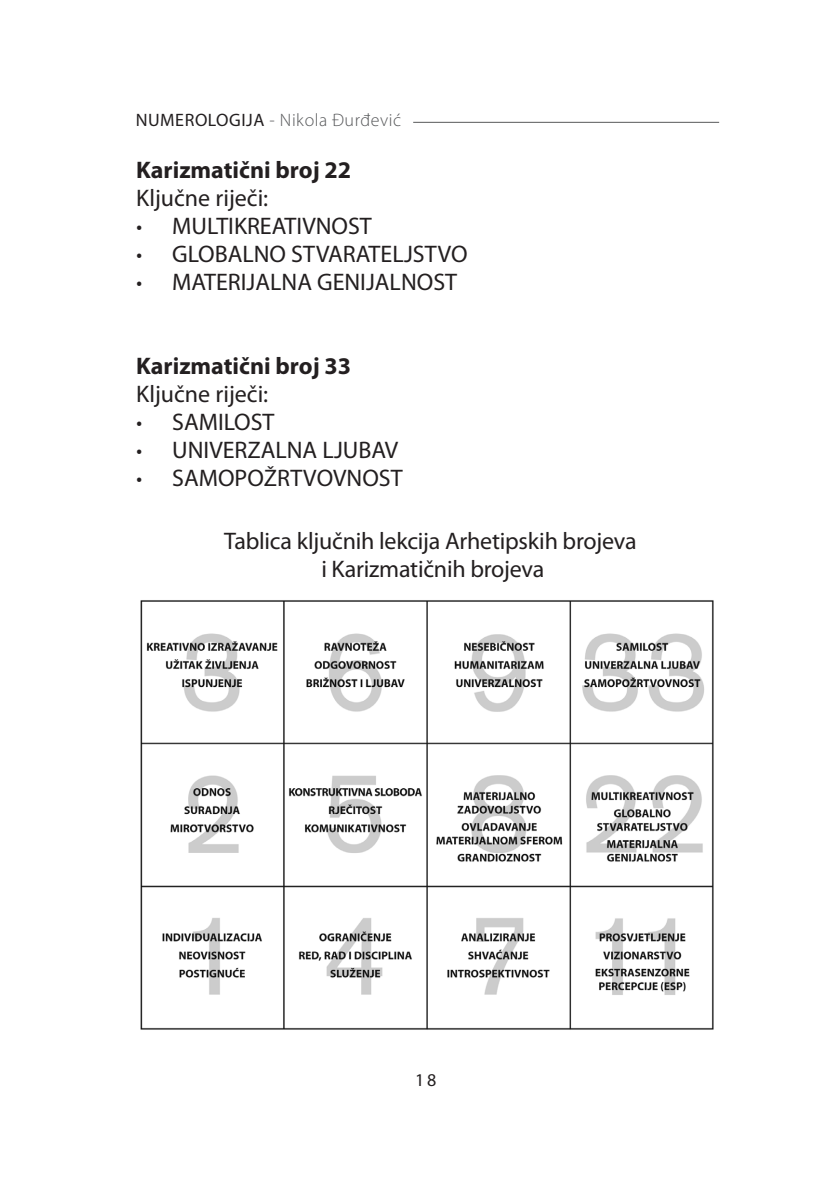
<style>
.page{position:relative;width:823px;height:1191px;background:#fff}
.page>*{position:absolute;margin:0;border:0;box-sizing:border-box;transform-origin:0 0}
.t1{font:24px/28px "Myriad Pro";color:#231f20}
.t2{font:700 24px "Myriad Pro";color:#231f20}
.t3{font:300 18px "Myriad Pro";letter-spacing:.03em;color:#57585a}
.t4{font:18px "Myriad Pro";color:#231f20}
.s1{font-weight:400;color:#231f20}
.s2{font-weight:700}
</style>
<div class="page">
<hr style="left:413px;top:122px;width:305px;height:1px;background:#57585a">
<img style="left:140px;top:600px;width:574px;height:430px">
<p class="t3" style="left:136px;top:110px;width:267px"><span class="s1">NUMEROLOGIJA</span> - N ikola Đurđević</p>
<p class="t2" style="left:136px;top:154px;width:216px">Karizmatični broj 22</p>
<p class="t1" style="left:136px;top:183px;width:333px">Ključne riječi:<br><span class="s2">∙</span> MULTIKREATIVNOST<br><span class="s2">∙</span> GLOBALNO STVARATELJSTVO <span class="s2">∙</span> MATERIJALNA GENIJALNOST</p>
<p class="t2" style="left:136px;top:350px;width:216px">Karizmatični broj 33</p>
<p class="t1" style="left:136px;top:379px;width:268px">Ključne riječi:<br><span class="s2">∙</span> SAMILOST<br><span class="s2">∙</span> UNIVERZALNA LJUBAV <span class="s2">∙</span> SAMOPOŽRTVOVNOST</p>
<p class="t1" style="left:224px;top:527px;width:413px;text-align:center">Tablica ključnih lekcija Arhetipskih brojeva i Karizmatičnih brojeva</p>
<p class="t4" style="left:415px;top:1068px;width:23px">18</p>
</div>
